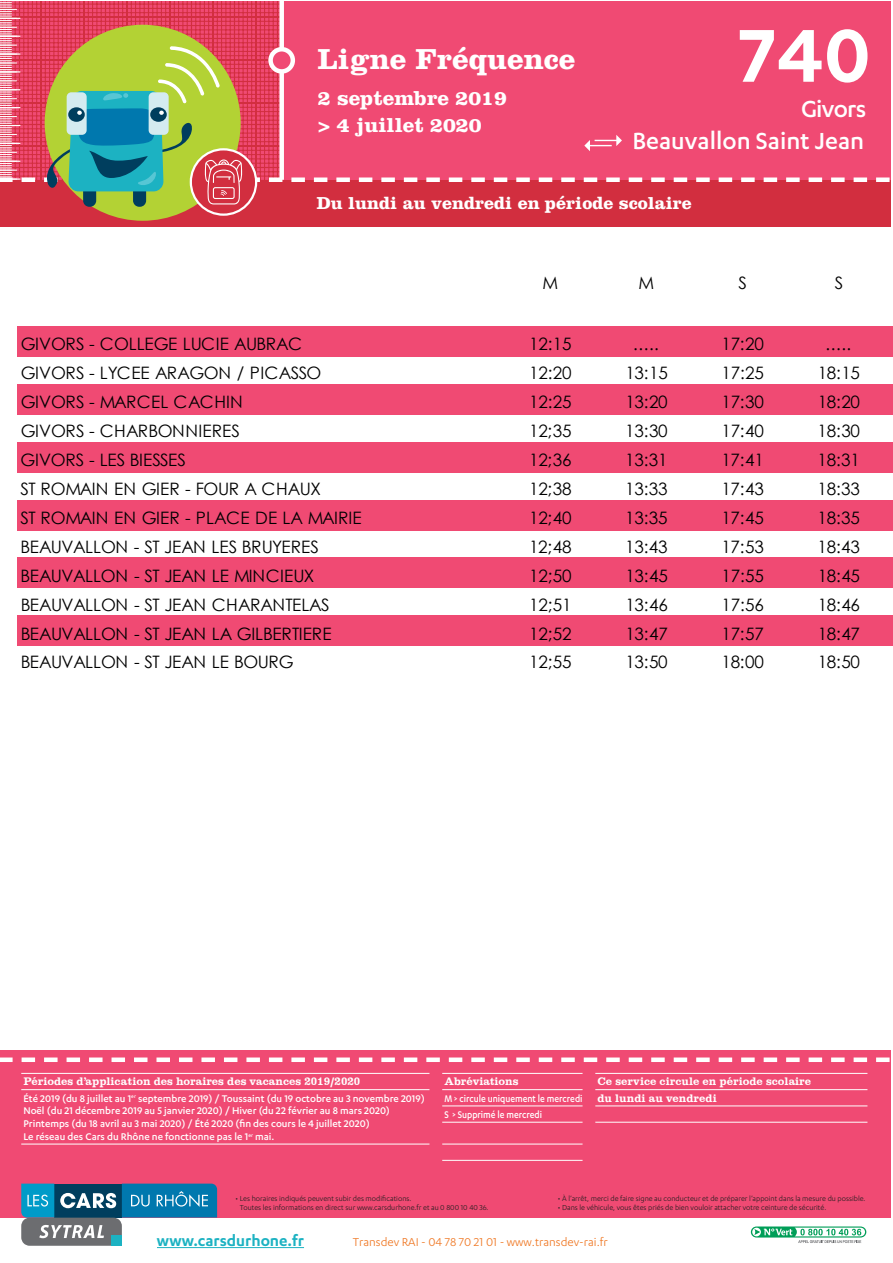
<style>
.page{position:relative;width:893px;height:1263px;background:#fff}
.page>*{position:absolute;margin:0;border:0;box-sizing:border-box;transform-origin:0 0}
.t1{font:600 87px "Karbon";color:#fff}
.t2{font:700 30px "Clarendon LT Std";color:#fff}
.t3{font:500 27px/31.8px "Karbon";color:#fff;text-align:right}
.t4{font:700 21px/27px "Clarendon LT Std";color:#fff}
.t5{font:700 18px "Clarendon LT Std";color:#fff}
.t6{font:600 17.55px "Karbon";color:#1cb2c2}
.t7{font:17.1px "Century Gothic";letter-spacing:-.015em;color:#000001}
.t8{font:17.1px "Century Gothic";letter-spacing:.005em;color:#000001}
.t9{font:13.2px "Karbon";color:#ef7723}
.t10{font:500 11.25px/12.8px "Karbon";color:#fff}
.t11{font:11.25px/16.5px "Clarendon";color:#fff}
.t12{font:500 11.25px/16.5px "Karbon";color:#fff;scale:.88 1}
.t13{font:8.25px/9px "Karbon";color:#231f20}
</style>
<div class="page">
<div style="left:0;top:1049px;width:891px;height:168px;background:#f04a73"></div>
<svg style="left:0;top:1057px;width:890px;height:5px"></svg>
<svg style="left:751px;top:1226px;width:115px;height:17px"></svg>
<hr style="left:157px;top:1247px;width:147px;height:1px;background:#1cb2c2">
<svg style="left:21px;top:1183px;width:196px;height:63px"></svg>
<hr style="left:514px;top:1160px;width:69px;height:1px;background:#fff">
<hr style="left:442px;top:1160px;width:72px;height:1px;background:#fff">
<hr style="left:514px;top:1144px;width:69px;height:1px;background:#fff">
<hr style="left:442px;top:1144px;width:72px;height:1px;background:#fff">
<hr style="left:21px;top:1144px;width:408px;height:1px;background:#fff">
<hr style="left:595px;top:1122px;width:272px;height:1px;background:#fff">
<hr style="left:514px;top:1122px;width:69px;height:1px;background:#fff">
<hr style="left:442px;top:1122px;width:72px;height:1px;background:#fff">
<hr style="left:595px;top:1106px;width:272px;height:1px;background:#fff">
<hr style="left:514px;top:1106px;width:69px;height:1px;background:#fff">
<hr style="left:442px;top:1106px;width:72px;height:1px;background:#fff">
<hr style="left:595px;top:1089px;width:272px;height:1px;background:#fff">
<hr style="left:514px;top:1089px;width:69px;height:1px;background:#fff">
<hr style="left:442px;top:1089px;width:72px;height:1px;background:#fff">
<hr style="left:21px;top:1089px;width:408px;height:1px;background:#fff">
<hr style="left:595px;top:1073px;width:272px;height:1px;background:#fff">
<hr style="left:514px;top:1073px;width:69px;height:1px;background:#fff">
<hr style="left:442px;top:1073px;width:72px;height:1px;background:#fff">
<hr style="left:21px;top:1073px;width:408px;height:1px;background:#fff">
<svg style="left:0;top:1px;width:891px;height:226px;background:#d95868"></svg>
<div style="left:17px;top:326px;width:876px;height:30px;background:#f04a73"></div>
<div style="left:17px;top:384px;width:876px;height:30px;background:#f04a73"></div>
<div style="left:17px;top:442px;width:876px;height:30px;background:#f04a73"></div>
<div style="left:17px;top:500px;width:876px;height:30px;background:#f04a73"></div>
<div style="left:17px;top:558px;width:876px;height:30px;background:#f04a73"></div>
<div style="left:17px;top:616px;width:876px;height:30px;background:#f04a73"></div>
<h2 class="t2" style="left:318px;top:41px;width:259px">Ligne Fréquence</h2>
<p class="t4" style="left:318px;top:84px;width:190px">2 septembre 2019 &gt; 4 juillet 2020</p>
<h1 class="t1" style="left:739px;top:6px;width:133px">740</h1>
<h3 class="t3" style="left:632px;top:92px;width:235px">Givors<br>Beauvallon Saint Jean</h3>
<p class="t5" style="left:317px;top:192px;width:377px">Du lundi au vendredi en période scolaire</p>
<p class="t7" style="left:542px;top:271px;width:17px">M</p>
<p class="t7" style="left:638px;top:271px;width:17px">M</p>
<p class="t7" style="left:739px;top:271px;width:10px">S</p>
<p class="t7" style="left:835px;top:271px;width:10px">S</p>
<p class="t7" style="left:21px;top:332px;width:283px">GIVORS - COLLEGE LUCIE AUBRAC</p>
<p class="t7" style="left:529px;top:332px;width:44px">12:15</p>
<p class="t7" style="left:633px;top:332px;width:27px">.....</p>
<p class="t7" style="left:721px;top:332px;width:44px">17:20</p>
<p class="t7" style="left:826px;top:332px;width:27px">.....</p>
<p class="t7" style="left:21px;top:360px;width:302px">GIVORS - LYCEE ARAGON / PICASSO</p>
<p class="t7" style="left:529px;top:360px;width:44px">12:20</p>
<p class="t7" style="left:625px;top:360px;width:44px">13:15</p>
<p class="t7" style="left:721px;top:360px;width:44px">17:25</p>
<p class="t7" style="left:818px;top:360px;width:44px">18:15</p>
<p class="t8" style="left:21px;top:389px;width:224px">GIVORS - MARCEL CACHIN</p>
<p class="t7" style="left:529px;top:389px;width:44px">12:25</p>
<p class="t7" style="left:625px;top:389px;width:44px">13:20</p>
<p class="t7" style="left:721px;top:389px;width:44px">17:30</p>
<p class="t7" style="left:818px;top:389px;width:44px">18:20</p>
<p class="t8" style="left:21px;top:418px;width:221px">GIVORS - CHARBONNIERES</p>
<p class="t7" style="left:529px;top:418px;width:44px">12;35</p>
<p class="t7" style="left:625px;top:418px;width:44px">13:30</p>
<p class="t7" style="left:721px;top:418px;width:44px">17:40</p>
<p class="t7" style="left:818px;top:418px;width:44px">18:30</p>
<p class="t7" style="left:21px;top:447px;width:167px">GIVORS - LES BIESSES</p>
<p class="t7" style="left:529px;top:447px;width:44px">12;36</p>
<p class="t7" style="left:625px;top:447px;width:44px">13:31</p>
<p class="t7" style="left:721px;top:447px;width:44px">17:41</p>
<p class="t7" style="left:817px;top:447px;width:44px">18:31</p>
<p class="t7" style="left:21px;top:476px;width:302px">ST ROMAIN EN GIER - FOUR A CHAUX</p>
<p class="t7" style="left:529px;top:476px;width:44px">12;38</p>
<p class="t7" style="left:625px;top:476px;width:44px">13:33</p>
<p class="t7" style="left:721px;top:476px;width:44px">17:43</p>
<p class="t7" style="left:817px;top:476px;width:44px">18:33</p>
<p class="t7" style="left:21px;top:505px;width:343px">ST ROMAIN EN GIER - PLACE DE LA MAIRIE</p>
<p class="t7" style="left:529px;top:505px;width:44px">12;40</p>
<p class="t7" style="left:625px;top:505px;width:44px">13:35</p>
<p class="t7" style="left:721px;top:505px;width:44px">17:45</p>
<p class="t7" style="left:817px;top:505px;width:44px">18:35</p>
<p class="t7" style="left:21px;top:534px;width:300px">BEAUVALLON - ST JEAN LES BRUYERES</p>
<p class="t7" style="left:529px;top:534px;width:44px">12;48</p>
<p class="t7" style="left:625px;top:534px;width:44px">13:43</p>
<p class="t7" style="left:721px;top:534px;width:44px">17:53</p>
<p class="t7" style="left:817px;top:534px;width:44px">18:43</p>
<p class="t7" style="left:21px;top:563px;width:295px">BEAUVALLON - ST JEAN LE MINCIEUX</p>
<p class="t7" style="left:529px;top:563px;width:44px">12;50</p>
<p class="t7" style="left:625px;top:563px;width:44px">13:45</p>
<p class="t7" style="left:721px;top:563px;width:44px">17:55</p>
<p class="t7" style="left:818px;top:563px;width:44px">18:45</p>
<p class="t7" style="left:21px;top:592px;width:310px">BEAUVALLON - ST JEAN CHARANTELAS</p>
<p class="t7" style="left:529px;top:592px;width:44px">12;51</p>
<p class="t7" style="left:625px;top:592px;width:44px">13:46</p>
<p class="t7" style="left:721px;top:592px;width:44px">17:56</p>
<p class="t7" style="left:818px;top:592px;width:44px">18:46</p>
<p class="t7" style="left:21px;top:621px;width:312px">BEAUVALLON - ST JEAN LA GILBERTIERE</p>
<p class="t7" style="left:529px;top:621px;width:44px">12;52</p>
<p class="t7" style="left:625px;top:621px;width:44px">13:47</p>
<p class="t7" style="left:721px;top:621px;width:44px">17:57</p>
<p class="t7" style="left:818px;top:621px;width:44px">18:47</p>
<p class="t7" style="left:21px;top:650px;width:275px">BEAUVALLON - ST JEAN LE BOURG</p>
<p class="t7" style="left:529px;top:650px;width:44px">12;55</p>
<p class="t7" style="left:625px;top:650px;width:44px">13:50</p>
<p class="t7" style="left:721px;top:650px;width:44px">18:00</p>
<p class="t7" style="left:818px;top:650px;width:44px">18:50</p>
<p class="t11" style="left:23px;top:1073px;width:338px">Périodes d’application des horaires des vacances 2019/2020</p>
<p class="t11" style="left:444px;top:1073px;width:76px">Abréviations</p>
<p class="t11" style="left:597px;top:1073px;width:215px">Ce service circule en période scolaire du lundi au vendredi</p>
<p class="t10" style="left:23px;top:1091px;width:403px">Été 2019 (du 8 juillet au 1<sup>er</sup> septembre 2019) / Toussaint (du 19 octobre au 3 novembre 2019)<br>Noël (du 21 décembre 2019 au 5 janvier 2020) / Hiver (du 22 février au 8 mars 2020)<br>Printemps (du 18 avril au 3 mai 2020) / Été 2020 (fin des cours le 4 juillet 2020)<br>Le réseau des Cars du Rhône ne fonctionne pas le 1<sup>er</sup> mai.</p>
<p class="t12" style="left:444px;top:1089px;width:159px">M &gt; circule uniquement le mercredi<br>S &gt; Supprimé le mercredi</p>
<p class="t13" style="left:240px;top:1193px;width:250px;text-indent:-4px">• Les horaires indiqués peuvent subir des modifications.<br>Toutes les informations en direct sur www.carsdurhone.fr et au 0 800 10 40 36.</p>
<p class="t13" style="left:558px;top:1193px;width:309px">• À l’arrêt, merci de faire signe au conducteur et de préparer l’appoint dans la mesure du possible.</p>
<p class="t13" style="left:558px;top:1202px;width:270px">• Dans le véhicule, vous êtes priés de bien vouloir attacher votre ceinture de sécurité.</p>
<p class="t6" style="left:157px;top:1230px;width:149px">www.carsdurhone.fr</p>
<p class="t9" style="left:353px;top:1235px;width:257px">Transdev RAI - 04 78 70 21 01 - www.transdev-rai.fr</p>
</div>
